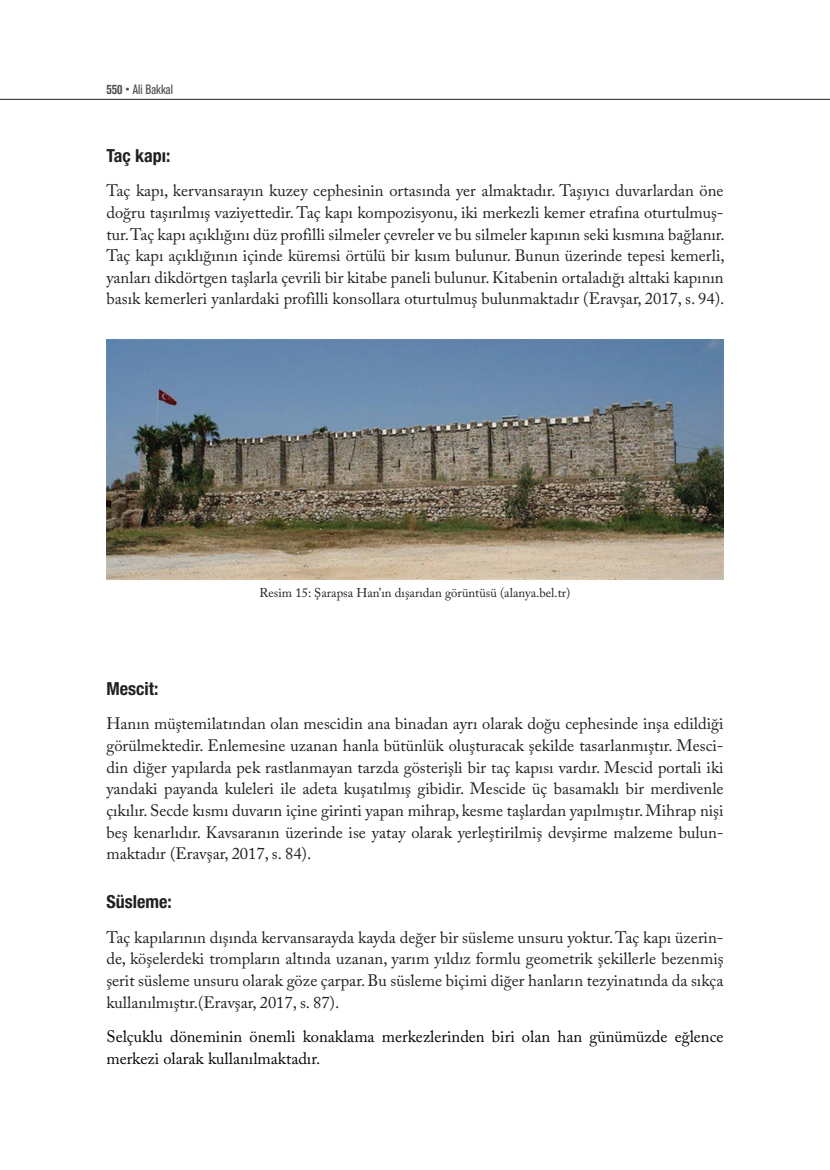
<style>
.page{position:relative;width:830px;height:1170px;background:#fff}
.page>*{position:absolute;margin:0;border:0;box-sizing:border-box;transform-origin:0 0}
.t1{font:700 condensed 18px "Helvetica Neue LT Pro";color:#231f20}
.t2{font:16.5px/21.6px "Adobe Caslon Pro";color:#231f20;text-align:justify}
.t3{font:16.5px/21.6px "Adobe Caslon Pro";color:#040503}
.t4{font:condensed 13.5px "Akzidenz Grotesk";color:#4b4c4d}
.t5{font:12.75px "Adobe Caslon Pro";color:#231f20}
.s1{font-weight:700}
</style>
<div class="page">
<hr style="left:0;top:99px;width:829px;height:1px;background:#231f20">
<img style="left:106px;top:340px;width:617px;height:239px">
<p class="t4" style="left:106px;top:82px;width:68px"><span class="s1">550</span> Ali Bakkal</p>
<p class="t1" style="left:106px;top:144px;width:65px">Taç kapı:</p>
<p class="t2" style="left:106px;top:180px;width:619px">Taç kapı, kervansarayın kuzey cephesinin ortasında yer almaktadır. Taşıyıcı duvarlardan öne doğru taşırılmış vaziyettedir. Taç kapı kompozisyonu, iki merkezli kemer etrafına oturtulmuş&shy;tur. Taç kapı açıklığını düz profilli silmeler çevreler ve bu silmeler kapının seki kısmına bağlanır.<br>Taç kapı açıklığının içinde küremsi örtülü bir kısım bulunur. Bunun üzerinde tepesi kemerli, yanları dikdörtgen taşlarla çevrili bir kitabe paneli bulunur. Kitabenin ortaladığı alttaki kapının basık kemerleri yanlardaki profilli konsollara oturtulmuş bulunmaktadır (Eravşar, 2017, s. 94).</p>
<p class="t5" style="left:259px;top:585px;width:312px">Resim 15: Şarapsa Han’ın dışarıdan görüntüsü (alanya.bel.tr)</p>
<p class="t1" style="left:106px;top:677px;width:53px">Mescit:</p>
<p class="t2" style="left:106px;top:712px;width:618px">Hanın müştemilatından olan mescidin ana binadan ayrı olarak doğu cephesinde inşa edildiği görülmektedir. Enlemesine uzanan hanla bütünlük oluşturacak şekilde tasarlanmıştır. Mesci&shy;din diğer yapılarda pek rastlanmayan tarzda gösterişli bir taç kapısı vardır. Mescid portali iki yandaki payanda kuleleri ile adeta kuşatılmış gibidir. Mescide üç basamaklı bir merdivenle çıkılır. Secde kısmı duvarın içine girinti yapan mihrap, kesme taşlardan yapılmıştır. Mihrap nişi beş kenarlıdır. Kavsaranın üzerinde ise yatay olarak yerleştirilmiş devşirme malzeme bulun&shy;maktadır (Eravşar, 2017, s. 84).</p>
<p class="t1" style="left:106px;top:890px;width:67px">Süsleme:</p>
<p class="t2" style="left:106px;top:926px;width:618px">Taç kapılarının dışında kervansarayda kayda değer bir süsleme unsuru yoktur. Taç kapı üzerin&shy;de, köşelerdeki trompların altında uzanan, yarım yıldız formlu geometrik şekillerle bezenmiş şerit süsleme unsuru olarak göze çarpar. Bu süsleme biçimi diğer hanların tezyinatında da sıkça kullanılmıştır.(Eravşar, 2017, s. 87).</p>
<p class="t3" style="left:106px;top:1025px;width:618px">Selçuklu döneminin önemli konaklama merkezlerinden biri olan han günümüzde eğlence merkezi olarak kullanılmaktadır.</p>
</div>
